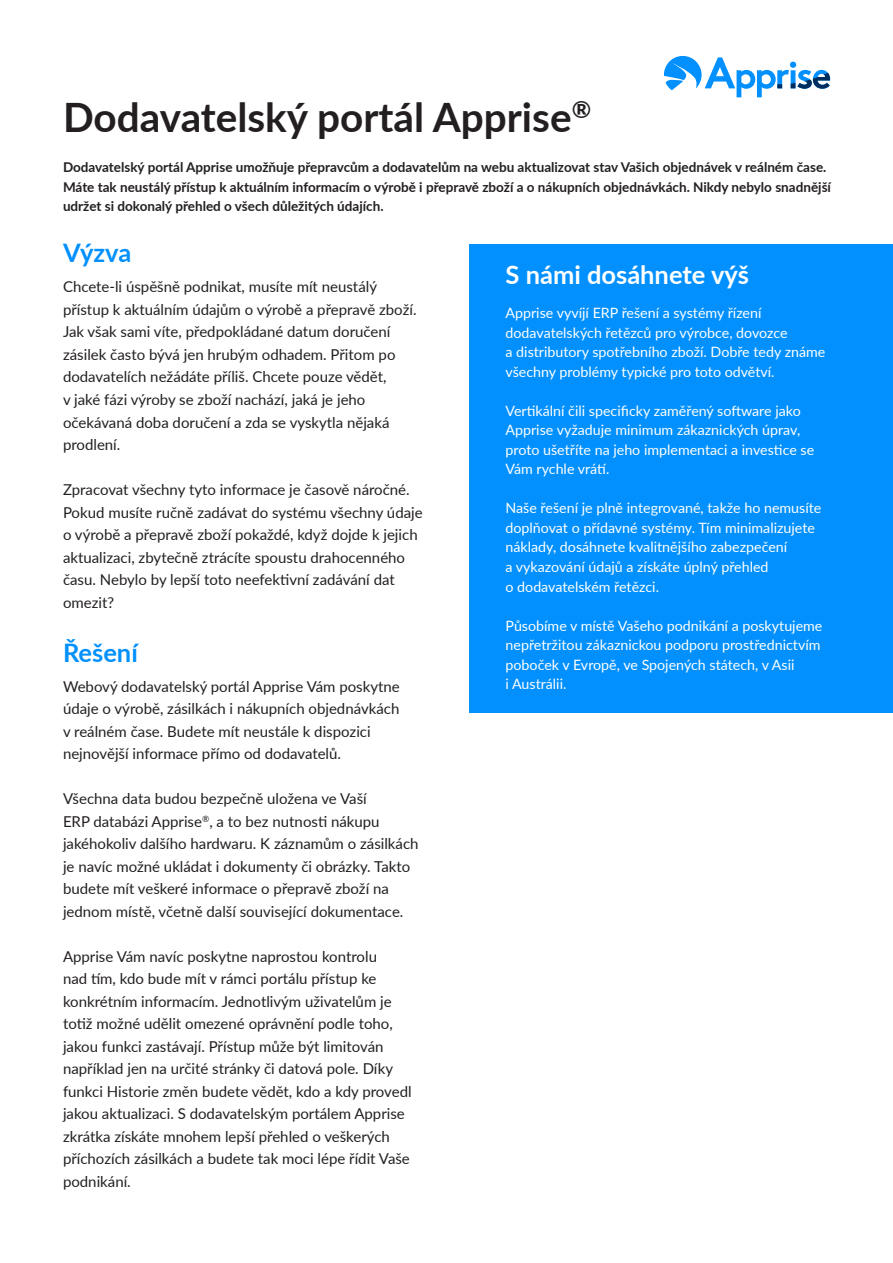
<style>
.page{position:relative;width:893px;height:1263px;background:#fff}
.page>*{position:absolute;margin:0;border:0;box-sizing:border-box;transform-origin:0 0}
.t1{font:700 40.5px "Lato";color:#231f20}
.t2{font:700 25.5px "Lato";color:#fff}
.t3{font:700 25.5px "Lato";color:#0190fe}
.t4{font:15px/22.5px "Lato";color:#231f20}
.t5{font:14.25px/19.5px "Lato";color:#fff}
.t6{font:700 13.5px/19.5px "Lato";color:#231f20}
</style>
<div class="page">
<div style="left:470px;top:244px;width:423px;height:468px;background:#0190fe"></div>
<svg style="left:664px;top:56px;width:166px;height:41px"></svg>
<p class="t1" style="left:63px;top:87px;width:530px">Dodavatelský portál Apprise<sup>®</sup></p>
<p class="t6" style="left:63px;top:157px;width:769px">Dodavatelský portál Apprise umožňuje přepravcům a dodavatelům na webu aktualizovat stav Vašich objednávek v reálném čase.<br>Máte tak neustálý přístup k aktuálním informacím o výrobě i přepravě zboží a o nákupních objednávkách. Nikdy nebylo snadnější udržet si dokonalý přehled o všech důležitých údajích.</p>
<p class="t3" style="left:63px;top:234px;width:70px">Výzva</p>
<p class="t4" style="left:63px;top:275px;width:355px">Chcete-li úspěšně podnikat, musíte mít neustálý přístup k aktuálním údajům o výrobě a přepravě zboží.<br>Jak však sami víte, předpokládané datum doručení zásilek často bývá jen hrubým odhadem. Přitom po dodavatelích nežádáte příliš. Chcete pouze vědět,<br>v jaké fázi výroby se zboží nachází, jaká je jeho očekávaná doba doručení a zda se vyskytla nějaká prodlení.</p>
<p class="t4" style="left:63px;top:478px;width:361px">Zpracovat všechny tyto informace je časově náročné.<br>Pokud musíte ručně zadávat do systému všechny údaje o výrobě a přepravě zboží pokaždé, když dojde k jejich aktualizaci, zbytečně ztrácíte spoustu drahocenného času. Nebylo by lepší toto neefektivní zadávání dat omezit?</p>
<p class="t3" style="left:63px;top:633px;width:76px">Řešení</p>
<p class="t4" style="left:63px;top:674px;width:338px">Webový dodavatelský portál Apprise Vám poskytne údaje o výrobě, zásilkách i nákupních objednávkách v reálném čase. Budete mít neustále k dispozici nejnovější informace přímo od dodavatelů.</p>
<p class="t4" style="left:63px;top:787px;width:357px">Všechna data budou bezpečně uložena ve Vaší<br>ERP databázi Apprise<sup>®</sup>, a to bez nutnosti nákupu jakéhokoliv dalšího hardwaru. K záznamům o zásilkách je navíc možné ukládat i dokumenty či obrázky. Takto budete mít veškeré informace o přepravě zboží na jednom místě, včetně další související dokumentace.</p>
<p class="t4" style="left:63px;top:944px;width:350px">Apprise Vám navíc poskytne naprostou kontrolu<br>nad tím, kdo bude mít v rámci portálu přístup ke konkrétním informacím. Jednotlivým uživatelům je totiž možné udělit omezené oprávnění podle toho, jakou funkci zastávají. Přístup může být limitován například jen na určité stránky či datová pole. Díky funkci Historie změn budete vědět, kdo a kdy provedl jakou aktualizaci. S dodavatelským portálem Apprise zkrátka získáte mnohem lepší přehled o veškerých příchozích zásilkách a budete tak moci lépe řídit Vaše podnikání.</p>
<p class="t2" style="left:506px;top:256px;width:245px">S námi dosáhnete výš</p>
<p class="t5" style="left:506px;top:303px;width:321px">Apprise vyvíjí ERP řešení a systémy řízení dodavatelských řetězců pro výrobce, dovozce<br>a distributory spotřebního zboží. Dobře tedy známe všechny problémy typické pro toto odvětví.</p>
<p class="t5" style="left:506px;top:400px;width:310px">Vertikální čili specificky zaměřený software jako Apprise vyžaduje minimum zákaznických úprav, proto ušetříte na jeho implementaci a investice se Vám rychle vrátí.</p>
<p class="t5" style="left:506px;top:498px;width:317px">Naše řešení je plně integrované, takže ho nemusíte doplňovat o přídavné systémy. Tím minimalizujete náklady, dosáhnete kvalitnějšího zabezpečení<br>a vykazování údajů a získáte úplný přehled<br>o dodavatelském řetězci.</p>
<p class="t5" style="left:506px;top:615px;width:318px">Působíme v místě Vašeho podnikání a poskytujeme nepřetržitou zákaznickou podporu prostřednictvím poboček v Evropě, ve Spojených státech, v Asii<br>i Austrálii.</p>
</div>
